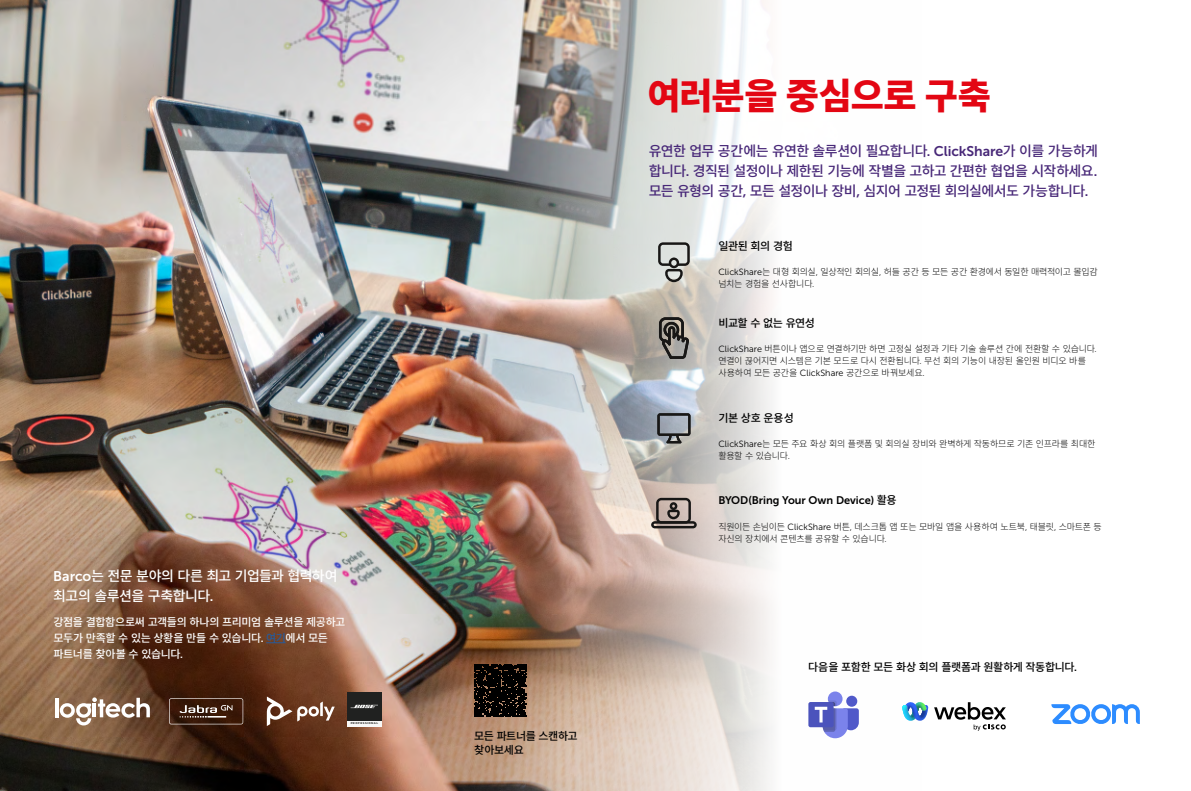
<style>
.page{position:relative;width:1191px;height:791px;background:#fff}
.page>*{position:absolute;margin:0;border:0;box-sizing:border-box;transform-origin:0 0}
.Heading_40_40{font:900 36px "Noto Sans CJ Kkr";letter-spacing:-.005em;color:#e30613}
.Intro_14_17{font:500 14px/20px "Noto Sans CJ Kkr";letter-spacing:-.045em;color:#482878;text-align:justify}
.Intro_14_17-2{font:500 14px/20px "Noto Sans CJ Kkr";letter-spacing:-.045em;color:#fff}
.Body_copy_9_10_8_black{font:500 11px/16px "Noto Sans CJ Kkr";letter-spacing:-.035em;color:#fff}
.Body_copy_9_10_8_black-2{font:500 11px/14px "Noto Sans CJ Kkr";letter-spacing:-.04em;color:#000}
.Body_copy_9_10_8_black-3{font:11px "Museo Sans 700";letter-spacing:-.005em;color:#000}
.Body_copy_9_10_8_black-4{font:300 9px/12px "Noto Sans CJ Kkr";letter-spacing:-.025em;color:#000}
.t1{font:700 2.7px "Gotham";letter-spacing:.185em;color:#202120}
.s1{font-family:"Museo Sans 700";font-weight:400}
.s2{color:#275b9b}
.s3{font-family:"Museo Sans 300";font-weight:400}
.s4{font-family:"Noto Sans CJ Kkr";font-weight:500}
</style>
<div class="page">
<img style="left:0;top:0;width:857px;height:791px">
<div style="left:828px;top:691px;width:14px;height:15px;background:#7b83eb;border-radius:50%"></div>
<div style="left:846px;top:696px;width:11px;height:11px;background:#5059c9;border-radius:50%"></div>
<div style="left:808px;top:702px;width:25px;height:25px;background:#4b53bc;border-radius:2px"></div>
<svg style="left:814px;top:700px;width:45px;height:38px"></svg>
<svg style="left:934px;top:702px;width:72px;height:29px"></svg>
<svg style="left:902px;top:702px;width:26px;height:19px"></svg>
<svg style="left:1051px;top:704px;width:88px;height:20px"></svg>
<svg style="left:658px;top:242px;width:32px;height:40px"></svg>
<svg style="left:657px;top:413px;width:33px;height:30px"></svg>
<svg style="left:659px;top:317px;width:30px;height:42px"></svg>
<svg style="left:651px;top:498px;width:45px;height:30px"></svg>
<svg style="left:266px;top:642px;width:20px;height:1px"></svg>
<hr style="left:55px;top:698px;width:3px;height:19px;background:#fff">
<svg style="left:60px;top:697px;width:90px;height:28px"></svg>
<svg style="left:169px;top:698px;width:74px;height:26px;background:#54382a"></svg>
<div style="left:347px;top:692px;width:34px;height:34px;background:#202120"></div>
<div style="left:347px;top:721px;width:34px;height:5px;background:#f8f8f7"></div>
<svg style="left:350px;top:705px;width:28px;height:3px"></svg>
<svg style="left:267px;top:696px;width:68px;height:30px"></svg>
<svg style="left:474px;top:664px;width:52px;height:53px;background:#120d0a"></svg>
<p class="Intro_14_17-2" style="left:53px;top:566px;width:286px"><span class="s1">Barco</span>는 전문 분야의 다른 최고 기업들과 협력하여 최고의 솔루션을 구축합니다<span class="s1">.</span></p>
<p class="Body_copy_9_10_8_black" style="left:54px;top:614px;width:293px">강점을 결합함으로써 고객들의 하나의 프리미엄 솔루션을 제공하고 모두가 만족할 수 있는 상황을 만들 수 있습니다<span class="s1">.</span> <span class="s2">여기</span>에서 모든 파트너를 찾아볼 수 있습니다<span class="s1">.</span></p>
<p class="t1" style="left:351px;top:722px;width:29px">PROFESSIONAL</p>
<p class="Body_copy_9_10_8_black-2" style="left:474px;top:729px;width:105px">모든 파트너를 스캔하고 찾아보세요</p>
<p class="Heading_40_40" style="left:647px;top:75px;width:345px">여러분을 중심으로 구축</p>
<p class="Intro_14_17" style="left:649px;top:141px;width:450px">유연한 업무 공간에는 유연한 솔루션이 필요합니다<span class="s1">. ClickShare</span>가 이를 가능하게 합니다<span class="s1">.</span> 경직된 설정이나 제한된 기능에 작별을 고하고 간편한 협업을 시작하세요<span class="s1">. </span>모든 유형의 공간<span class="s1">,</span> 모든 설정이나 장비<span class="s1">,</span> 심지어 고정된 회의실에서도 가능합니다<span class="s1">.</span></p>
<p class="Body_copy_9_10_8_black-2" style="left:718px;top:239px;width:76px">일관된 회의 경험</p>
<p class="Body_copy_9_10_8_black-4" style="left:718px;top:266px;width:381px"><span class="s3">ClickShare</span>는 대형 회의실<span class="s3">,</span> 일상적인 회의실<span class="s3">,</span> 허들 공간 등 모든 공간 환경에서 동일한 매력적이고 몰입감 넘치는 경험을 선사합니다<span class="s3">.</span></p>
<p class="Body_copy_9_10_8_black-2" style="left:718px;top:316px;width:98px">비교할 수 없는 유연성</p>
<p class="Body_copy_9_10_8_black-4" style="left:718px;top:343px;width:380px"><span class="s3">ClickShare</span> 버튼이나 앱으로 연결하기만 하면 고정실 설정과 기타 기술 솔루션 간에 전환할 수 있습니다<span class="s3">. </span>연결이 끊어지면 시스템은 기본 모드로 다시 전환됩니다<span class="s3">.</span> 무선 회의 기능이 내장된 올인원 비디오 바를 사용하여 모든 공간을 <span class="s3">ClickShare</span> 공간으로 바꿔보세요<span class="s3">.</span></p>
<p class="Body_copy_9_10_8_black-2" style="left:718px;top:411px;width:77px">기본 상호 운용성</p>
<p class="Body_copy_9_10_8_black-4" style="left:718px;top:438px;width:378px"><span class="s3">ClickShare</span>는 모든 주요 화상 회의 플랫폼 및 회의실 장비와 완벽하게 작동하므로 기존 인프라를 최대한 활용할 수 있습니다<span class="s3">.</span></p>
<p class="Body_copy_9_10_8_black-3" style="left:718px;top:494px;width:180px">BYOD(Bring Your Own Device) <span class="s4">활용</span></p>
<p class="Body_copy_9_10_8_black-4" style="left:718px;top:520px;width:385px">직원이든 손님이든 <span class="s3">ClickShare</span> 버튼<span class="s3">,</span> 데스크톱 앱 또는 모바일 앱을 사용하여 노트북<span class="s3">,</span> 태블릿<span class="s3">,</span> 스마트폰 등 자신의 장치에서 콘텐츠를 공유할 수 있습니다<span class="s3">.</span></p>
<p class="Body_copy_9_10_8_black-2" style="left:808px;top:660px;width:270px">다음을 포함한 모든 화상 회의 플랫폼과 원활하게 작동합니다<span class="s1">.</span></p>
</div>
